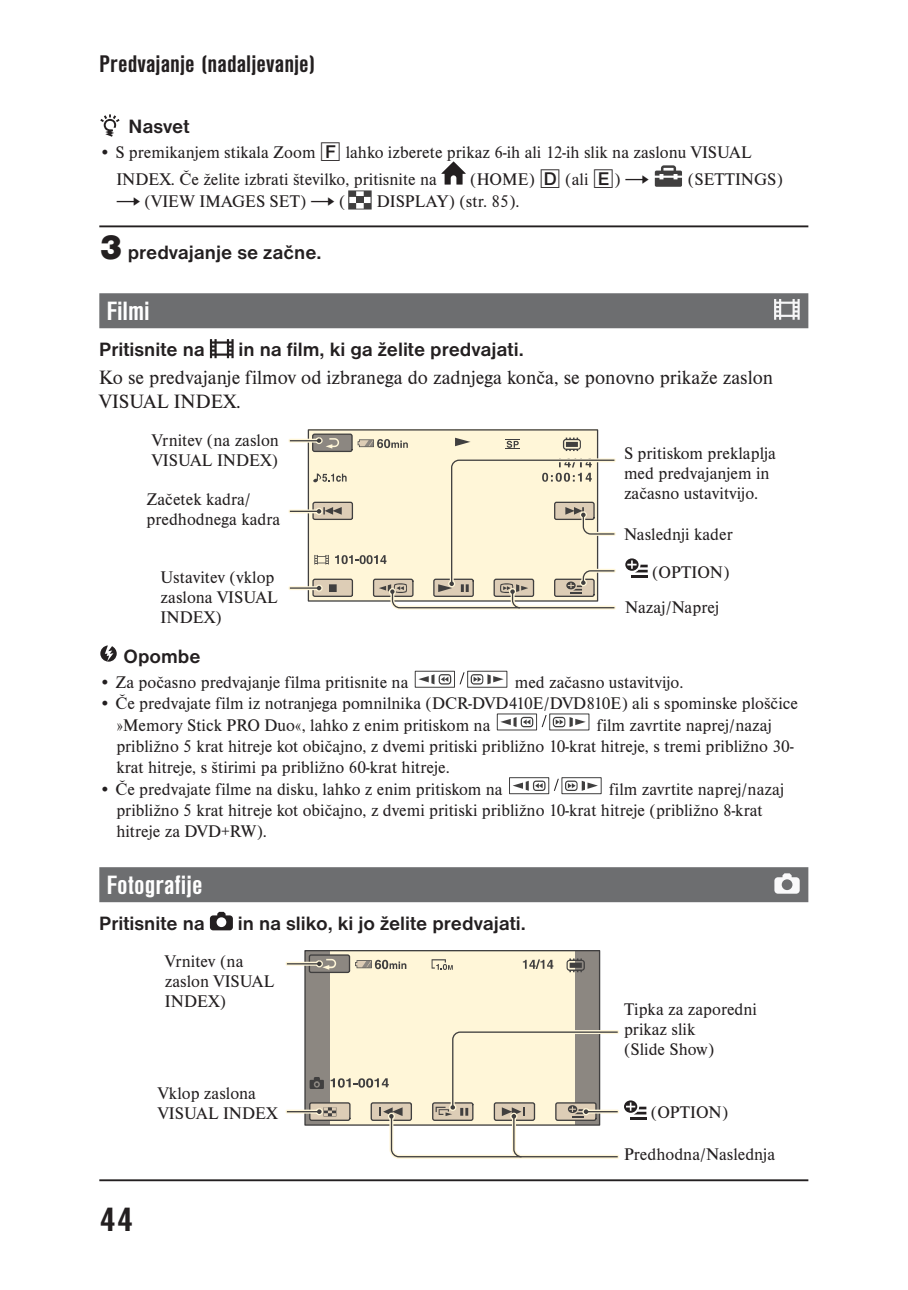
<style>
.page{position:relative;width:908px;height:1290px;background:#fff}
.page>*{position:absolute;margin:0;border:0;box-sizing:border-box;transform-origin:0 0}
.t1{font:700 condensed 35px "Nimbus San DEE";color:#231f20;scale:1.2 1}
.t2{font:700 condensed 27.5px "Nimbus San DEE";color:#fff;scale:1.15 1}
.t3{font:700 condensed 25px "Nimbus San DEE";color:#231f20;scale:1.15 1}
.t4{font:700 20px "Nimbus San DEE";color:#231f20}
.t5{font:20px/24px "Nimbus Rom DEE";color:#231f20}
.t6{font:17.5px/20px "Nimbus Rom DEE";color:#231f20}
.s1{font-family:"Sony PS Boxed Posi"}
.s2{font-family:"Sony PS Arrow";font-size:20px}
.s3{font-family:"Nimbus San DEE Blac";font-weight:400;font-size:35px}
</style>
<div class="page">
<hr style="left:99px;top:225px;width:709px;height:2px;background:#231f20">
<div style="left:99px;top:293px;width:709px;height:35px;background:#6d6e70"></div>
<div style="left:99px;top:867px;width:709px;height:35px;background:#6d6e70"></div>
<hr style="left:99px;top:1179px;width:709px;height:2px;background:#231f20">
<hr style="left:779px;top:299px;width:2px;height:21px;background:#f6f6f7">
<hr style="left:774px;top:299px;width:2px;height:21px;background:#f6f6f7">
<hr style="left:775px;top:302px;width:23px;height:2px;background:#f6f6f7">
<svg style="left:776px;top:306px;width:3px;height:7px"></svg>
<hr style="left:792px;top:299px;width:2px;height:21px;background:#f6f6f7">
<hr style="left:797px;top:299px;width:2px;height:21px;background:#f6f6f7">
<svg style="left:794px;top:306px;width:4px;height:7px"></svg>
<hr style="left:775px;top:315px;width:23px;height:2px;background:#f6f6f7">
<hr style="left:214px;top:339px;width:3px;height:19px;background:#231f20">
<hr style="left:211px;top:341px;width:21px;height:3px;background:#231f20">
<svg style="left:210px;top:339px;width:5px;height:19px"></svg>
<hr style="left:231px;top:339px;width:3px;height:19px;background:#231f20">
<svg style="left:227px;top:339px;width:5px;height:19px"></svg>
<hr style="left:211px;top:354px;width:21px;height:2px;background:#231f20">
<svg style="left:100px;top:645px;width:17px;height:17px"></svg>
<svg style="left:459px;top:672px;width:5px;height:12px"></svg>
<div style="left:415px;top:671px;width:40px;height:17px;border:1px solid #403f3f"></div>
<svg style="left:418px;top:674px;width:33px;height:11px"></svg>
<div style="left:467px;top:671px;width:40px;height:17px;border:1px solid #403f3f"></div>
<svg style="left:470px;top:674px;width:33px;height:11px"></svg>
<svg style="left:541px;top:715px;width:5px;height:12px"></svg>
<svg style="left:497px;top:713px;width:41px;height:17px"></svg>
<div style="left:497px;top:714px;width:40px;height:16px;border:1px solid #403f3f"></div>
<svg style="left:500px;top:717px;width:33px;height:10px"></svg>
<svg style="left:549px;top:713px;width:41px;height:17px"></svg>
<svg style="left:552px;top:717px;width:33px;height:10px"></svg>
<svg style="left:554px;top:779px;width:5px;height:12px"></svg>
<svg style="left:528px;top:777px;width:22px;height:17px"></svg>
<div style="left:509px;top:777px;width:40px;height:17px;border:1px solid #403f3f"></div>
<svg style="left:513px;top:781px;width:32px;height:10px"></svg>
<div style="left:561px;top:777px;width:40px;height:17px;border:1px solid #403f3f"></div>
<svg style="left:565px;top:781px;width:33px;height:10px"></svg>
<svg style="left:774px;top:873px;width:25px;height:21px"></svg>
<svg style="left:210px;top:912px;width:23px;height:18px"></svg>
<hr style="left:631px;top:575px;width:16px;height:3px;background:#231f20">
<svg style="left:625px;top:558px;width:22px;height:14px"></svg>
<div style="left:308px;top:430px;width:289px;height:171px;background:#fff6d8"></div>
<div style="left:313px;top:434px;width:39px;height:17px;background:#8c8781;border-radius:2px"></div>
<div style="left:312px;top:434px;width:40px;height:18px;border:1px solid #403f3f;border-radius:2px"></div>
<svg style="left:357px;top:439px;width:51px;height:9px"></svg>
<svg style="left:455px;top:438px;width:15px;height:8px"></svg>
<svg style="left:505px;top:439px;width:15px;height:10px"></svg>
<svg style="left:563px;top:438px;width:18px;height:13px"></svg>
<div style="left:316px;top:437px;width:6px;height:7px;border:3px solid #fff6d8;border-radius:2px"></div>
<svg style="left:290px;top:438px;width:49px;height:11px"></svg>
<svg style="left:290px;top:457px;width:326px;height:153px"></svg>
<div style="left:305px;top:951px;width:294px;height:174px;background:#8c8781"></div>
<div style="left:330px;top:951px;width:244px;height:174px;background:#fff6d8"></div>
<div style="left:309px;top:955px;width:40px;height:17px;background:#8c8781;border-radius:2px"></div>
<div style="left:309px;top:954px;width:41px;height:19px;border:1px solid #403f3f;border-radius:2px"></div>
<svg style="left:355px;top:960px;width:51px;height:9px"></svg>
<svg style="left:523px;top:959px;width:30px;height:10px"></svg>
<svg style="left:566px;top:958px;width:19px;height:14px"></svg>
<svg style="left:431px;top:959px;width:22px;height:11px"></svg>
<div style="left:304px;top:950px;width:296px;height:176px;border:1px solid #403f3f"></div>
<div style="left:316px;top:960px;width:7px;height:7px;border:3px solid #fff6d8;border-radius:2px"></div>
<svg style="left:317px;top:959px;width:19px;height:11px"></svg>
<hr style="left:287px;top:1111px;width:32px;height:1px;background:#403f3f">
<hr style="left:287px;top:963px;width:32px;height:2px;background:#403f3f">
<svg style="left:309px;top:1029px;width:337px;height:130px"></svg>
<svg style="left:100px;top:114px;width:20px;height:23px"></svg>
<svg style="left:441px;top:161px;width:24px;height:24px"></svg>
<svg style="left:654px;top:165px;width:28px;height:22px"></svg>
<div style="left:348px;top:190px;width:24px;height:19px;background:#828282"></div>
<svg style="left:348px;top:190px;width:23px;height:20px"></svg>
<div style="left:356px;top:197px;width:8px;height:6px;background:#403f3f"></div>
<h3 class="t3" style="left:99px;top:54px;width:189px">Predvajanje (nadaljevanje)</h3>
<p class="t4" style="left:128px;top:119px;width:63px">Nasvet</p>
<p class="t6" style="left:116px;top:140px;width:637px;line-height:26.8px;text-indent:-17px">• S premikanjem stikala Zoom <span class="s1">F</span> lahko izberete prikaz 6-ih ali 12-ih slik na zaslonu VISUAL<br>INDEX. Če želite izbrati številko, pritisnite na</p>
<p class="t6" style="left:470px;top:170px;width:180px">(HOME) <span class="s1">D</span> (ali <span class="s1">E</span>) <span class="s2">t</span></p>
<p class="t6" style="left:688px;top:170px;width:97px">(SETTINGS)</p>
<p class="t6" style="left:116px;top:193px;width:231px"><span class="s2">t</span> (VIEW IMAGES SET) <span class="s2">t</span> (</p>
<p class="t6" style="left:377px;top:193px;width:144px">DISPLAY) (str. 85).</p>
<p class="t4" style="left:99px;top:245px;width:224px"><span class="s3">3</span> predvajanje se začne.</p>
<h2 class="t2" style="left:106px;top:300px;width:39px">Filmi</h2>
<p class="t4" style="left:99px;top:342px;width:107px">Pritisnite na</p>
<p class="t4" style="left:239px;top:342px;width:287px">in na film, ki ga želite predvajati.</p>
<p class="t5" style="left:99px;top:367px;width:675px">Ko se predvajanje filmov od izbranega do zadnjega konča, se ponovno prikaže zaslon<br>VISUAL INDEX.</p>
<p class="t6" style="left:152px;top:431px;width:129px">Vrnitev (na zaslon<br>VISUAL INDEX)</p>
<p class="t6" style="left:146px;top:491px;width:135px">Začetek kadra/ predhodnega kadra</p>
<p class="t6" style="left:161px;top:568px;width:119px">Ustavitev (vklop zaslona VISUAL<br>INDEX)</p>
<p class="t6" style="left:624px;top:444px;width:153px">S pritiskom preklaplja med predvajanjem in začasno ustavitvijo.</p>
<p class="t6" style="left:624px;top:517px;width:110px;line-height:37.8px;text-align:right">Naslednji kader (OPTION)</p>
<p class="t6" style="left:625px;top:598px;width:95px">Nazaj/Naprej</p>
<p class="t4" style="left:123px;top:648px;width:79px">Opombe</p>
<p class="t6" style="left:99px;top:674px;width:311px">• Za počasno predvajanje filma pritisnite na</p>
<p class="t6" style="left:514px;top:674px;width:170px">med začasno ustavitvijo.</p>
<p class="t6" style="left:116px;top:694px;width:683px;line-height:21.8px;text-indent:-17px">• Če predvajate film iz notranjega pomnilnika (DCR-DVD410E/DVD810E) ali s spominske ploščice »Memory Stick PRO Duo«, lahko z enim pritiskom na</p>
<p class="t6" style="left:116px;top:716px;width:678px;line-height:21px;text-indent:480px">film zavrtite naprej/nazaj približno 5 krat hitreje kot običajno, z dvemi pritiski približno 10-krat hitreje, s tremi približno 30- krat hitreje, s štirimi pa približno 60-krat hitreje.</p>
<p class="t6" style="left:99px;top:780px;width:405px">• Če predvajate filme na disku, lahko z enim pritiskom na</p>
<p class="t6" style="left:116px;top:780px;width:669px;line-height:21px;text-indent:492px">film zavrtite naprej/nazaj približno 5 krat hitreje kot običajno, z dvemi pritiski približno 10-krat hitreje (približno 8-krat hitreje za DVD+RW).</p>
<h2 class="t2" style="left:106px;top:873px;width:85px">Fotografije</h2>
<p class="t4" style="left:99px;top:916px;width:107px">Pritisnite na</p>
<p class="t4" style="left:238px;top:916px;width:289px">in na sliko, ki jo želite predvajati.</p>
<p class="t6" style="left:165px;top:952px;width:111px">Vrnitev (na zaslon VISUAL<br>INDEX)</p>
<p class="t6" style="left:158px;top:1085px;width:121px">Vklop zaslona<br>VISUAL INDEX</p>
<h1 class="t1" style="left:99px;top:1206px;width:30px">44</h1>
<p class="t6" style="left:624px;top:1001px;width:134px">Tipka za zaporedni prikaz slik<br>(Slide Show)</p>
<p class="t6" style="left:650px;top:1103px;width:79px">(OPTION)</p>
<p class="t6" style="left:624px;top:1146px;width:153px">Predhodna/Naslednja</p>
</div>
